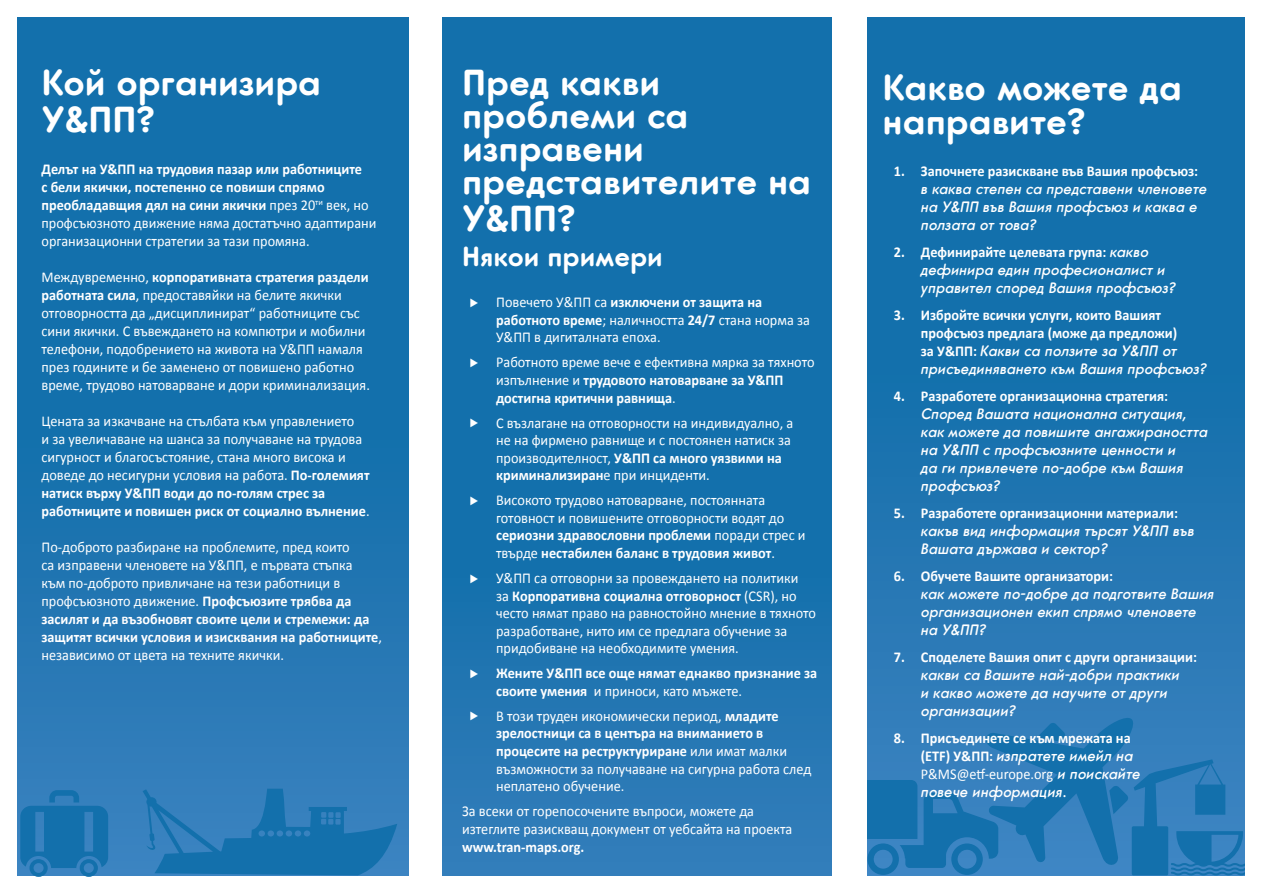
<style>
.page{position:relative;width:1263px;height:893px;background:#fff}
.page>*{position:absolute;margin:0;border:0;box-sizing:border-box;transform-origin:0 0}
.t1{font:700 36px/33px "Core Sans G Rounded";color:#fff}
.t2{font:700 27px "Core Sans G Rounded";color:#fff}
.t3{font:15px/17.5px "Calibri";color:#fff;scale:.95 1}
.t4{font:700 15px/18px "Calibri";color:#fff;scale:.95 1}
.t5{font:italic 500 15px/18px "Core Sans G Rounded";color:#fff;scale:.95 1}
.s1{font-weight:400}
.s2{font-weight:700}
.s3{font-family:"Core Sans G Rounded";font-weight:500;font-style:italic}
.s4{font-family:"Calibri";font-weight:700;font-style:normal}
.s5{font-style:normal}
</style>
<div class="page">
<svg style="left:867px;top:17px;width:378px;height:859px;background:#1a73af"></svg>
<div style="left:17px;top:17px;width:391px;height:859px;background:linear-gradient(to bottom,#096ba7,#327ebb)"></div>
<div style="left:442px;top:17px;width:390px;height:859px;background:linear-gradient(to bottom,#0b6da9,#2778b5)"></div>
<svg style="left:815px;top:714px;width:430px;height:161px;background:#2a7ab7"></svg>
<svg style="left:143px;top:789px;width:254px;height:86px;background:#2578b5"></svg>
<div style="left:832px;top:0;width:34px;height:889px;background:#fff"></div>
<svg style="left:20px;top:790px;width:88px;height:87px;background:#2277b3"></svg>
<h1 class="t1" style="left:42px;top:64px;width:281px;line-height:37.5px">Кой организира<br>У&amp;ПП?</h1>
<p class="t4" style="left:42px;top:160px;width:354px">Делът на У&amp;ПП на трудовия пазар или работниците<br>с бели якички, постепенно се повиши спрямо преобладавщия дял на сини якички <span class="s1">през 20</span><sup>ти</sup> <span class="s1">век, но профсъюзното движение няма достатъчно адаптирани организационни стратегии за тази промяна.</span></p>
<p class="t3" style="left:42px;top:268px;width:347px;line-height:18px">Междувременно, <span class="s2">корпоративната стратегия раздели работната сила</span>, предоставяйки на белите якички отговорността да „дисциплинират“ работниците със сини якички. С въвеждането на компютри и мобилни телефони, подобрението на живота на У&amp;ПП намаля през годините и бе заменено от повишено работно време, трудово натоварване и дори криминализация.</p>
<p class="t3" style="left:42px;top:412px;width:347px;line-height:18px">Цената за изкачване на стълбата към управлението<br>и за увеличаване на шанса за получаване на трудова сигурност и благосъстояние, стана много висока и доведе до несигурни условия на работа. <span class="s2">По-големият натиск върху У&amp;ПП води до по-голям стрес за работниците и повишен риск от социално вълнение</span>.</p>
<p class="t3" style="left:42px;top:538px;width:360px;line-height:18px">По-доброто разбиране на проблемите, пред които<br>са изправени членовете на У&amp;ПП, е първата стъпка<br>към по-доброто привличане на тези работници в профсъюзното движение. <span class="s2">Профсъюзите трябва да засилят и да възобновят своите цели и стремежи: да защитят всички условия и изисквания на работниците</span>, независимо от цвета на техните якички.</p>
<h1 class="t1" style="left:462px;top:66px;width:350px">Пред какви проблеми са изправени представителите на</h1>
<h1 class="t1" style="left:462px;top:203px;width:115px">У&amp;ПП?</h1>
<h2 class="t2" style="left:462px;top:240px;width:202px">Някои примери</h2>
<p class="t3" style="left:496px;top:294px;width:332px;text-indent:-27px">✓ Повечето У&amp;ПП са <span class="s2">изключени от защита на работното време</span>; наличността <span class="s2">24/7</span> стана норма за<br>У&amp;ПП в дигиталната епоха.</p>
<p class="t3" style="left:496px;top:354px;width:337px;text-indent:-27px">✓ Работното време вече е ефективна мярка за тяхното изпълнение и <span class="s2">трудовото натоварване за У&amp;ПП достигна критични равнища</span>.</p>
<p class="t3" style="left:496px;top:414px;width:314px;text-indent:-27px">✓ С възлагане на отговорности на индивидуално, а не на фирмено равнище и с постоянен натиск за производителност, <span class="s2">У&amp;ПП са много уязвими на криминализиран</span>е при инциденти.</p>
<p class="t3" style="left:496px;top:492px;width:327px;text-indent:-27px">✓ Високото трудово натоварване, постоянната готовност и повишените отговорности водят до <span class="s2">сериозни здравословни проблеми</span> поради стрес и твърде <span class="s2">нестабилен баланс в трудовия живот</span>.</p>
<p class="t3" style="left:496px;top:569px;width:338px;text-indent:-27px">✓ У&amp;ПП са отговорни за провеждането на политики<br>за <span class="s2">Корпоративна социална отговорност</span> (CSR), но често нямат право на равностойно мнение в тяхното разработване, нито им се предлага обучение за придобиване на необходимите умения.</p>
<p class="t4" style="left:496px;top:664px;width:340px;line-height:17.5px;text-indent:-27px">✓ Жените У&amp;ПП все още нямат еднакво признание за своите умения <span class="s1">и приноси, като мъжете.</span></p>
<p class="t3" style="left:496px;top:707px;width:333px;text-indent:-27px">✓ В този труден икономически период, <span class="s2">младите зрелостници са в центъра на вниманието в процесите на реструктуриране</span> или имат малки възможности за получаване на сигурна работа след неплатено обучение.</p>
<p class="t3" style="left:462px;top:802px;width:349px">За всеки от горепосочените въпроси, можете да изтеглите разискващ документ от уебсайта на проекта</p>
<p class="t4" style="left:462px;top:838px;width:130px">www.tran-maps.org.</p>
<h1 class="t1" style="left:882px;top:71px;width:301px;line-height:34.5px">Какво можете да направите?</h1>
<p class="t4" style="left:894px;top:162px;width:322px">1. Започнете разискване във Вашия профсъюз:</p>
<p class="t5" style="left:921px;top:180px;width:303px">в каква степен са представени членовете на У&amp;ПП във Вашия профсъюз и каква е ползата от това?</p>
<p class="t4" style="left:894px;top:243px;width:270px">2. Дефинирайте целевата група: <span class="s3">какво</span></p>
<p class="t5" style="left:921px;top:261px;width:270px">дефинира един професионалист и управител според Вашия профсъюз?</p>
<p class="t4" style="left:921px;top:306px;width:271px;text-indent:-27px">3. Избройте всички услуги, които Вашият профсъюз предлага (може да предложи)</p>
<p class="t5" style="left:921px;top:342px;width:302px"><span class="s4">за У&amp;ПП:</span> Какви са ползите за У&amp;ПП от присъединяването към Вашия профсъюз?</p>
<p class="t4" style="left:894px;top:387px;width:290px">4. Разработете организационна стратегия:</p>
<p class="t5" style="left:921px;top:405px;width:304px">Според Вашата национална ситуация, как можете да повишите ангажираността на У&amp;ПП с профсъюзните ценности и<br>да ги привлечете по-добре към Вашия профсъюз?</p>
<p class="t4" style="left:894px;top:504px;width:301px">5. Разработете организационни материали:</p>
<p class="t5" style="left:921px;top:522px;width:289px">какъв вид информация търсят У&amp;ПП във<br>Вашата държава и сектор?</p>
<p class="t4" style="left:894px;top:567px;width:232px">6. Обучете Вашите организатори:</p>
<p class="t5" style="left:921px;top:585px;width:310px">как можете по-добре да подготвите Вашия организационен екип спрямо членовете на У&amp;ПП?</p>
<p class="t4" style="left:894px;top:648px;width:321px">7. Споделете Вашия опит с други организации:</p>
<p class="t5" style="left:921px;top:666px;width:274px">какви са Вашите най-добри практики и какво можете да научите от други организации?</p>
<p class="t4" style="left:894px;top:729px;width:251px">8. Присъединете се към мрежата на</p>
<p class="t5" style="left:921px;top:747px;width:225px"><span class="s4">(ETF) У&amp;ПП:</span> изпратете имейл на</p>
<p class="t3" style="left:921px;top:766px;width:233px">P&amp;MS@etf-europe.org <span class="s3">и поискайте</span></p>
<p class="t5" style="left:921px;top:783px;width:155px">повече информация<span class="s5">.</span></p>
</div>
